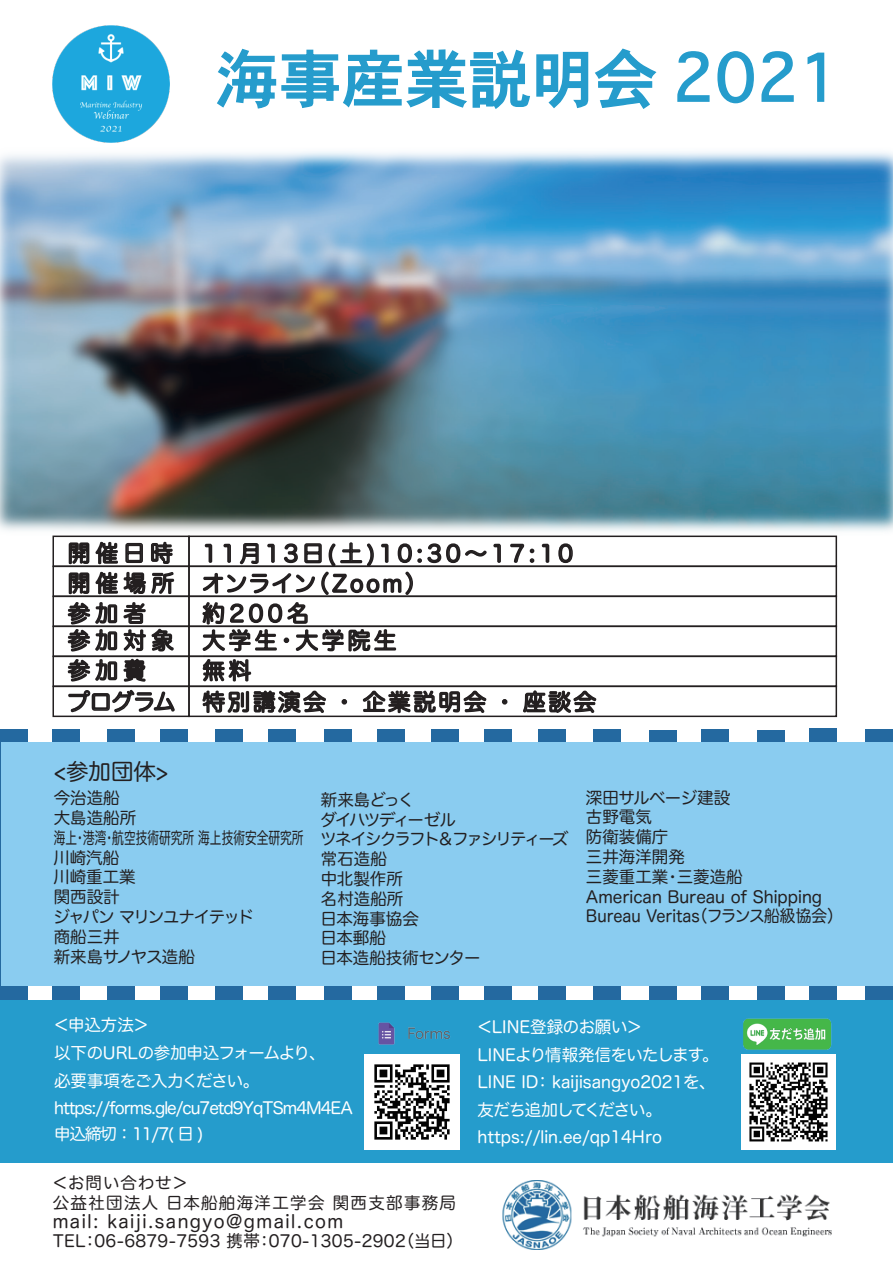
<style>
.page{position:relative;width:893px;height:1263px;background:#fff}
.page>*{position:absolute;margin:0;border:0;box-sizing:border-box;transform-origin:0 0}
.t1{font:63px "Osaka";color:#259ccc}
.t2{font:22.5px/30px "Hira Maru Pro W4";letter-spacing:.16em;color:#231f20}
.t3{font:22.5px/30.8px "Hira Maru Pro W4";letter-spacing:.12em;color:#231f20}
.t4{font:22.5px/30px "Hira Maru Pro W4";letter-spacing:.24em;color:#231f20}
.t5{font:18px "Hira Maru Pro W4";letter-spacing:.08em;color:#231f20}
.t6{font:16.5px/19.8px "Hira Maru Pro W4";color:#231f20}
.t7{font:16.5px/27.6px "Hira Maru Pro W4";color:#fff}
.t8{font:16.5px/27.3px "Hira Maru Pro W4";letter-spacing:-.06em;color:#fff}
.t9{font:16.5px/19.8px "Hira Maru Pro W4";letter-spacing:-.03em;color:#231f20}
.t10{font:16.5px "Hira Maru Pro W4";letter-spacing:.02em;color:#231f20}
.t11{font:16.5px/19.2px "Hira Maru Pro W4";letter-spacing:.08em;color:#231f20}
</style>
<div class="page">
<div style="left:865px;top:729px;width:27px;height:271px;background:#2469a0"></div>
<svg style="left:0;top:729px;width:27px;height:272px"></svg>
<div style="left:53px;top:729px;width:27px;height:272px;background:#2469a0"></div>
<div style="left:107px;top:729px;width:28px;height:272px;background:#2469a0"></div>
<div style="left:160px;top:729px;width:28px;height:272px;background:#2469a0"></div>
<div style="left:215px;top:729px;width:28px;height:272px;background:#2469a0"></div>
<div style="left:268px;top:729px;width:28px;height:272px;background:#2469a0"></div>
<div style="left:325px;top:729px;width:27px;height:272px;background:#2469a0"></div>
<div style="left:378px;top:729px;width:27px;height:272px;background:#2469a0"></div>
<div style="left:431px;top:729px;width:27px;height:272px;background:#2469a0"></div>
<div style="left:484px;top:729px;width:27px;height:272px;background:#2469a0"></div>
<div style="left:809px;top:729px;width:27px;height:271px;background:#2469a0"></div>
<div style="left:539px;top:730px;width:27px;height:271px;background:#2469a0"></div>
<div style="left:593px;top:729px;width:27px;height:272px;background:#2469a0"></div>
<div style="left:649px;top:730px;width:27px;height:271px;background:#2469a0"></div>
<div style="left:701px;top:729px;width:27px;height:272px;background:#2469a0"></div>
<div style="left:757px;top:730px;width:27px;height:271px;background:#2469a0"></div>
<img style="left:0;top:151px;width:893px;height:425px">
<div style="left:0;top:1001px;width:892px;height:162px;background:#259ccc"></div>
<img style="left:365px;top:1022px;width:94px;height:127px">
<img style="left:741px;top:1018px;width:95px;height:131px">
<img style="left:52px;top:26px;width:117px;height:117px">
<svg style="left:217px;top:48px;width:440px;height:61px"></svg>
<svg style="left:677px;top:51px;width:33px;height:51px"></svg>
<svg style="left:717px;top:51px;width:37px;height:53px"></svg>
<svg style="left:761px;top:51px;width:33px;height:51px"></svg>
<svg style="left:807px;top:52px;width:18px;height:50px"></svg>
<svg style="left:68px;top:541px;width:107px;height:53px"></svg>
<svg style="left:493px;top:543px;width:9px;height:21px"></svg>
<svg style="left:509px;top:543px;width:25px;height:32px"></svg>
<svg style="left:541px;top:543px;width:9px;height:21px"></svg>
<svg style="left:558px;top:543px;width:15px;height:21px"></svg>
<svg style="left:201px;top:542px;width:286px;height:176px"></svg>
<svg style="left:502px;top:699px;width:5px;height:5px"></svg>
<svg style="left:523px;top:690px;width:74px;height:23px"></svg>
<svg style="left:67px;top:602px;width:108px;height:111px"></svg>
<div style="left:52px;top:536px;width:138px;height:31px;border:2px solid #231f20"></div>
<div style="left:188px;top:536px;width:649px;height:31px;border:2px solid #231f20"></div>
<div style="left:52px;top:566px;width:138px;height:31px;border:2px solid #231f20"></div>
<div style="left:188px;top:566px;width:649px;height:31px;border:2px solid #231f20"></div>
<div style="left:52px;top:596px;width:138px;height:31px;border:2px solid #231f20"></div>
<div style="left:188px;top:596px;width:649px;height:31px;border:2px solid #231f20"></div>
<div style="left:52px;top:626px;width:138px;height:31px;border:2px solid #231f20"></div>
<div style="left:188px;top:626px;width:649px;height:31px;border:2px solid #231f20"></div>
<div style="left:52px;top:656px;width:138px;height:31px;border:2px solid #231f20"></div>
<div style="left:188px;top:656px;width:649px;height:31px;border:2px solid #231f20"></div>
<div style="left:52px;top:686px;width:138px;height:31px;border:2px solid #231f20"></div>
<div style="left:188px;top:686px;width:649px;height:31px;border:2px solid #231f20"></div>
<img style="left:502px;top:1181px;width:330px;height:68px">
<div style="left:2px;top:742px;width:890px;height:244px;background:#8accf0"></div>
<h1 class="t1" style="left:216px;top:38px;width:627px">海事産業説明会 2021</h1>
<h2 class="t4" style="left:68px;top:537px;width:108px">開催日時開催場所</h2>
<h2 class="t2" style="left:202px;top:537px;width:373px">11月13日(土)10:30～17:10オンライン（Zoom）<br>約200名</h2>
<h2 class="t3" style="left:202px;top:624px;width:395px">大学生・大学院生<br>無料<br>特別講演会 ・ 企業説明会 ・ 座談会</h2>
<h2 class="t2" style="left:68px;top:598px;width:108px;line-height:27px">参加者参加対象</h2>
<h2 class="t2" style="left:67px;top:685px;width:110px">プログラム</h2>
<h2 class="t2" style="left:54px;top:755px;width:116px">&lt;参加団体&gt;</h2>
<p class="t6" style="left:53px;top:787px;width:252px">今治造船<br>大島造船所<br>海上・港湾・航空技術研究所 海上技術安全研究所川崎汽船<br>川崎重工業<br>関西設計<br>ジャパン マリンユナイテッド<br>商船三井<br>新来島サノヤス造船</p>
<p class="t9" style="left:320px;top:789px;width:250px">新来島どっく<br>ダイハツディーゼル<br>ツネイシクラフト＆ファシリティーズ常石造船<br>中北製作所<br>名村造船所<br>日本海事協会<br>日本郵船<br>日本造船技術センター</p>
<p class="t6" style="left:586px;top:786px;width:258px">深田サルベージ建設<br>古野電気<br>防衛装備庁<br>三井海洋開発<br>三菱重工業・三菱造船<br>American Bureau of Shipping<br>Bureau Veritas（フランス船級協会）</p>
<p class="t8" style="left:53px;top:1010px;width:301px">＜申込方法＞<br>以下のURLの参加申込フォームより、<br>必要事項をご入力ください。https://forms.gle/cu7etd9YqTSm4M4EA申込締切： 11/7( 日 )</p>
<p class="t11" style="left:52px;top:1172px;width:406px">＜お問い合わせ＞<br>公益社団法人 日本船舶海洋工学会 関西支部事務局</p>
<p class="t5" style="left:53px;top:1205px;width:292px">mail: kaiji.sangyo@gmail.com</p>
<p class="t10" style="left:53px;top:1226px;width:412px">TEL：06-6879-7593 携帯：070-1305-2902（当日）</p>
<p class="t7" style="left:476px;top:1012px;width:244px">＜LINE登録のお願い＞<br>LINEより情報発信をいたします。<br>LINE ID： kaijisangyo2021を、友だち追加してください。https://lin.ee/qp14Hro</p>
</div>
